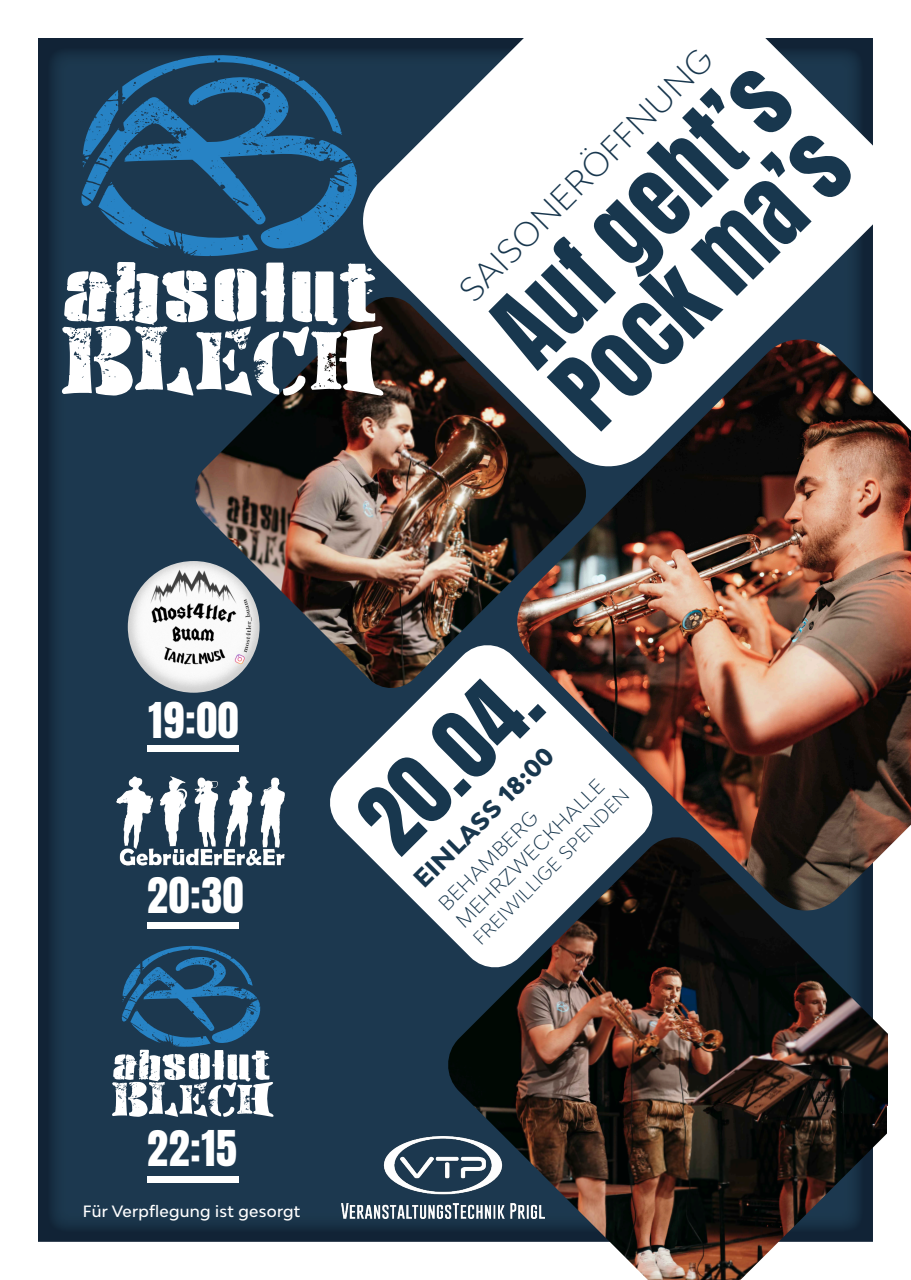
<style>
.page{position:relative;width:911px;height:1280px;background:#fff}
.page>*{position:absolute;margin:0;border:0;box-sizing:border-box;transform-origin:0 0}
.t1{font:89.7px/87.8px "Anton";color:#18374e}
.t2{font:82.5px "Anton";color:#18374e}
.t3{font:42px "Anton";letter-spacing:.02em;color:#fff}
.t4{font:300 32.25px "Bw Modelica";color:#18374e}
.t5{font:800 24px "Bw Modelica";color:#18374e}
.t6{font:300 19.5px/24.5px "Bw Modelica";color:#18374e}
.t7{font:300 18px "Bw Modelica";color:#18374e}
.t8{font:500 15.45px "Bw Modelica";letter-spacing:.02em;color:#fff}
</style>
<div class="page">
<img style="left:38px;top:38px;width:408px;height:1204px">
<img style="left:193px;top:396px;width:324px;height:294px">
<img style="left:446px;top:911px;width:442px;height:369px">
<img style="left:517px;top:414px;width:393px;height:497px">
<svg style="left:357px;top:38px;width:537px;height:434px"></svg>
<svg style="left:326px;top:642px;width:329px;height:329px"></svg>
<svg style="left:62px;top:262px;width:321px;height:134px"></svg>
<svg style="left:80px;top:52px;width:277px;height:204px;background:#1f5074"></svg>
<svg style="left:112px;top:944px;width:161px;height:173px"></svg>
<img style="left:128px;top:561px;width:131px;height:132px;border-radius:50%">
<div style="left:147px;top:922px;width:91px;height:7px;background:#fff"></div>
<div style="left:147px;top:1176px;width:91px;height:7px;background:#fff"></div>
<img style="left:96px;top:745px;width:223px;height:149px">
<img style="left:342px;top:1137px;width:202px;height:82px">
<h3 class="t4" style="left:455px;top:286px;width:343px;rotate:-45deg">SAISONERÖFFNUNG</h3>
<h1 class="t1" style="left:480px;top:315px;width:373px;rotate:-45deg">Auf geht’s<br>Pock ma’s</h1>
<h3 class="t3" style="left:149px;top:690px;width:92px">19:00</h3>
<h3 class="t3" style="left:147px;top:865px;width:98px">20:30</h3>
<h2 class="t2" style="left:333px;top:792px;width:211px;rotate:-45deg">20.04.</h2>
<h3 class="t5" style="left:411px;top:876px;width:188px;rotate:-45deg">EINLASS 18:00</h3>
<p class="t6" style="left:434px;top:899px;width:202px;rotate:-45deg">BEHAMBERG<br>MEHRZWECKHALLE</p>
<p class="t7" style="left:471px;top:936px;width:213px;rotate:-45deg">FREIWILLIGE SPENDEN</p>
<h3 class="t3" style="left:147px;top:1118px;width:91px">22:15</h3>
<p class="t8" style="left:83px;top:1205px;width:219px">Für Verpflegung ist gesorgt</p>
</div>
